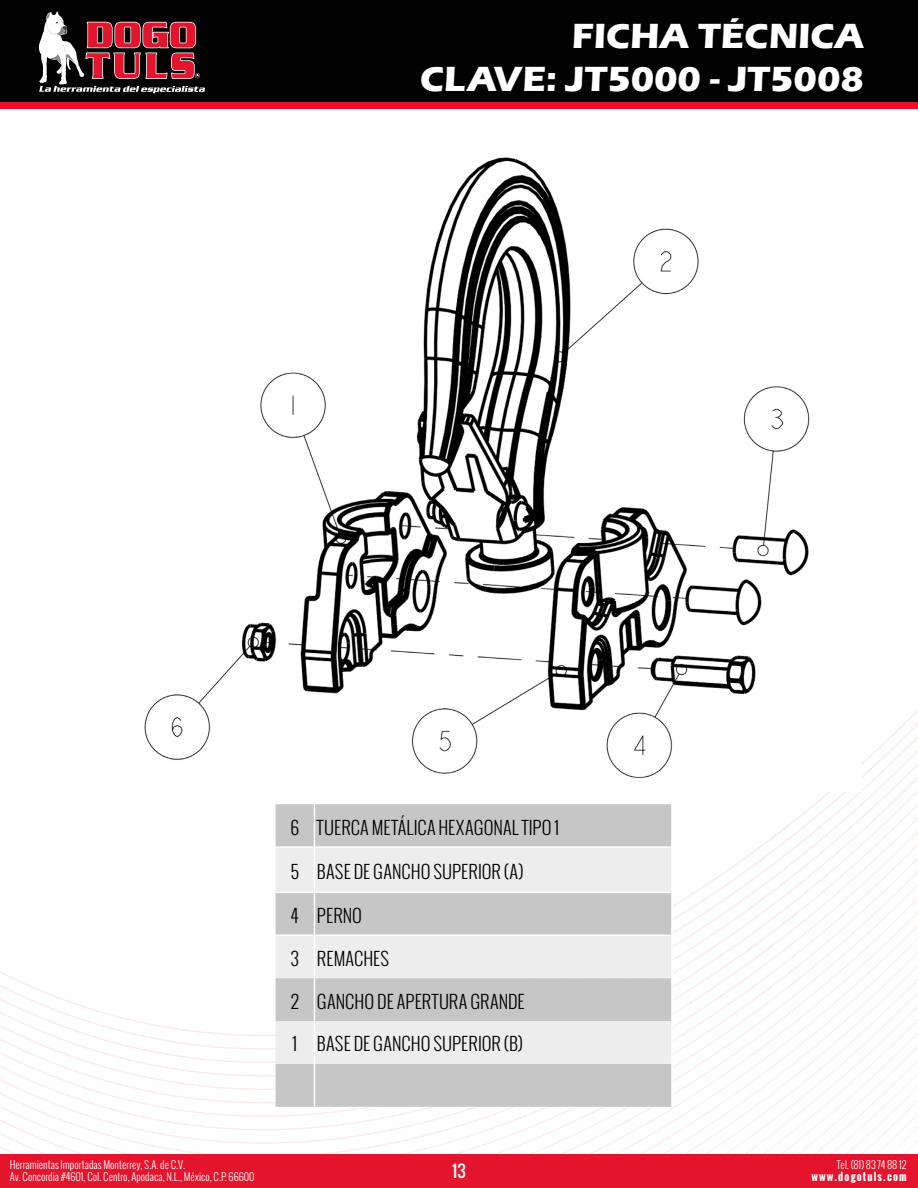
<style>
.page{position:relative;width:918px;height:1188px;background:#fff}
.page>*{position:absolute;margin:0;border:0;box-sizing:border-box;transform-origin:0 0}
.t1{font:700 36px/43.2px "Eras ITC";color:#fff;text-align:right}
.t2{font:300 18px "Oswald";letter-spacing:.005em;color:#000}
.t3{font:16.5px "Oswald";color:#fff}
.t4{font:300 10.5px/12.6px "Oswald";color:#fff}
.t5{font:700 10.5px "Oswald";letter-spacing:.11em;color:#fff}
</style>
<div class="page">
<div style="left:0;top:0;width:918px;height:103px;background:#020203"></div>
<div style="left:0;top:102px;width:918px;height:6px;background:#e4142c"></div>
<svg style="left:38px;top:11px;width:167px;height:82px"></svg>
<svg style="left:0;top:849px;width:918px;height:305px"></svg>
<svg style="left:383px;top:862px;width:535px;height:292px"></svg>
<svg style="left:440px;top:876px;width:478px;height:278px"></svg>
<svg style="left:0;top:1143px;width:149px;height:11px"></svg>
<svg style="left:483px;top:889px;width:435px;height:265px"></svg>
<svg style="left:520px;top:902px;width:398px;height:252px"></svg>
<svg style="left:552px;top:916px;width:366px;height:238px"></svg>
<svg style="left:581px;top:929px;width:337px;height:225px"></svg>
<svg style="left:608px;top:943px;width:310px;height:211px"></svg>
<svg style="left:633px;top:956px;width:285px;height:198px"></svg>
<svg style="left:656px;top:970px;width:262px;height:184px"></svg>
<svg style="left:678px;top:983px;width:240px;height:171px"></svg>
<svg style="left:699px;top:997px;width:219px;height:157px"></svg>
<div style="left:0;top:1154px;width:918px;height:34px;background:#e4142c"></div>
<img style="left:144px;top:157px;width:666px;height:622px">
<div style="left:276px;top:804px;width:395px;height:303px;background:#c6c6c6"></div>
<svg style="left:276px;top:848px;width:395px;height:216px;background:#ddd"></svg>
<hr style="left:276px;top:846px;width:38px;height:2px;background:#fff">
<hr style="left:314px;top:804px;width:1px;height:42px;background:#fff">
<hr style="left:314px;top:846px;width:359px;height:2px;background:#fff">
<hr style="left:314px;top:848px;width:1px;height:44px;background:#fff">
<hr style="left:671px;top:848px;width:2px;height:44px;background:#fff">
<hr style="left:276px;top:892px;width:38px;height:1px;background:#fff">
<hr style="left:314px;top:892px;width:359px;height:1px;background:#fff">
<hr style="left:314px;top:893px;width:1px;height:42px;background:#fff">
<hr style="left:671px;top:893px;width:2px;height:42px;background:#fff">
<hr style="left:276px;top:935px;width:38px;height:1px;background:#fff">
<hr style="left:314px;top:935px;width:359px;height:1px;background:#fff">
<hr style="left:314px;top:936px;width:1px;height:42px;background:#fff">
<hr style="left:671px;top:936px;width:2px;height:42px;background:#fff">
<hr style="left:314px;top:978px;width:1px;height:43px;background:#fff">
<hr style="left:671px;top:978px;width:2px;height:43px;background:#fff">
<hr style="left:314px;top:1021px;width:1px;height:43px;background:#fff">
<hr style="left:671px;top:1021px;width:2px;height:43px;background:#fff">
<hr style="left:314px;top:1064px;width:1px;height:43px;background:#fff">
<hr style="left:671px;top:1064px;width:2px;height:43px;background:#fff">
<h1 class="t1" style="left:420px;top:14px;width:445px">FICHA TÉCNICA<br>CLAVE: JT5000 - JT5008</h1>
<h2 class="t2" style="left:291px;top:815px;width:270px">6 TUERCA METÁLICA HEXAGONAL TIPO 1</h2>
<h2 class="t2" style="left:291px;top:859px;width:234px">5 BASE DE GANCHO SUPERIOR (A)</h2>
<h2 class="t2" style="left:291px;top:903px;width:72px">4 PERNO</h2>
<h2 class="t2" style="left:291px;top:946px;width:100px">3 REMACHES</h2>
<h2 class="t2" style="left:291px;top:989px;width:235px">2 GANCHO DE APERTURA GRANDE</h2>
<h2 class="t2" style="left:293px;top:1032px;width:232px">1 BASE DE GANCHO SUPERIOR (B)</h2>
<p class="t4" style="left:10px;top:1158px;width:246px">Herramientas Importadas Monterrey, S.A. de C.V.<br>Av. Concordia #4601, Col. Centro, Apodaca, N.L., México, C.P. 66600</p>
<p class="t4" style="left:837px;top:1158px;width:71px">Tel. (81) 83 74 88 12</p>
<h3 class="t3" style="left:452px;top:1159px;width:15px">13</h3>
<p class="t5" style="left:811px;top:1169px;width:97px">www.dogotuls.com</p>
</div>
